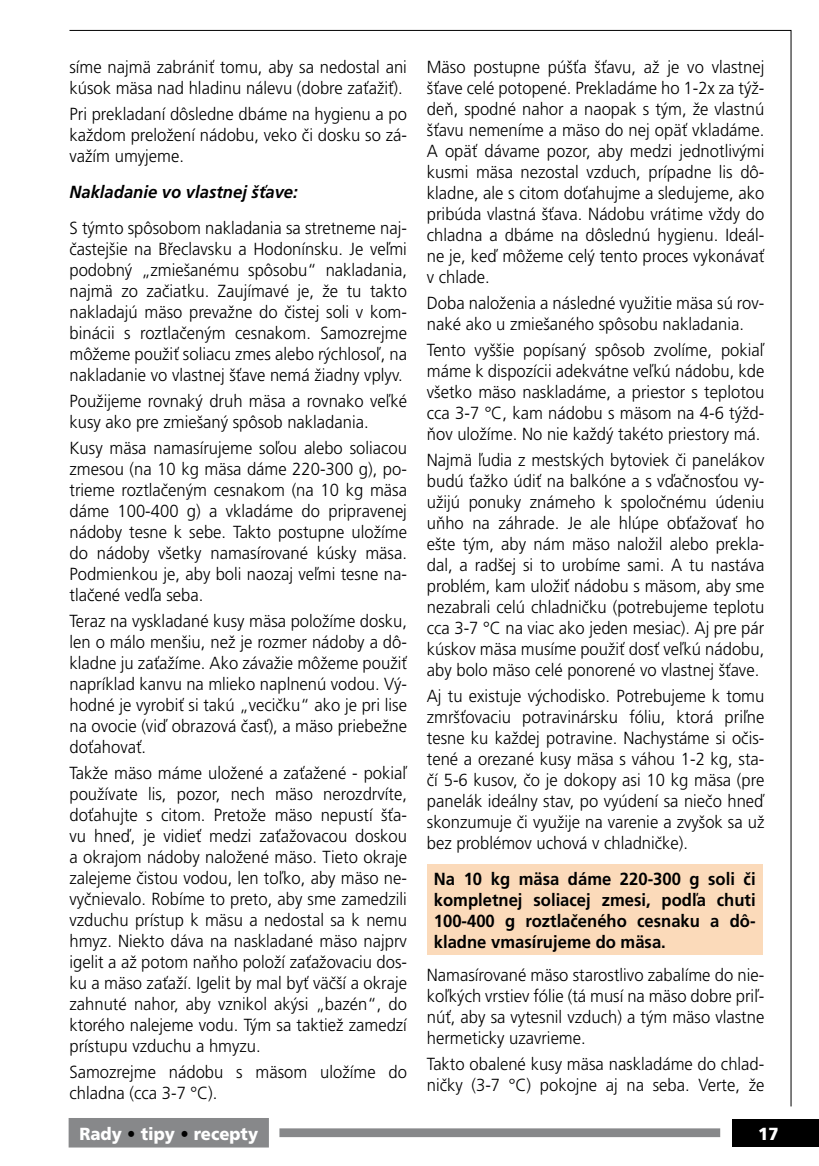
<style>
.page{position:relative;width:819px;height:1166px;background:#fff}
.page>*{position:absolute;margin:0;border:0;box-sizing:border-box;transform-origin:0 0}
._01_Zakl{font:300 17.5px/21px "Frutiger CE";color:#000;text-align:justify;scale:.95 1}
._01_Zakl-2{font:700 17.5px/21px "Frutiger CE";color:#000;text-align:justify;scale:.95 1}
._04_Kap_3{font:italic 700 17.5px "Frutiger CE";color:#000;scale:.95 1}
.t1{font:900 17.5px "Frutiger CE";color:#fff;scale:.95 1}
.s1{color:#000}
</style>
<div class="page">
<div style="left:279px;top:1128px;width:441px;height:9px;background:#87888a"></div>
<div style="left:732px;top:1119px;width:87px;height:27px;background:#000"></div>
<div style="left:69px;top:1119px;width:199px;height:27px;background:#87888a"></div>
<div style="left:69px;top:1118px;width:200px;height:29px;border:2px solid #87888a"></div>
<div style="left:427px;top:864px;width:335px;height:91px;background:#fbdaba"></div>
<p class="_01_Zakl" style="left:69px;top:57px;width:357px">síme najmä zabrániť tomu, aby sa nedostal ani kúsok mäsa nad hladinu nálevu (dobre zaťažiť).</p>
<p class="_01_Zakl" style="left:69px;top:104px;width:357px">Pri prekladaní dôsledne dbáme na hygienu a po každom preložení nádobu, veko či dosku so zá&shy;važím umyjeme.</p>
<p class="_04_Kap_3" style="left:69px;top:182px;width:242px">Nakladanie vo vlastnej šťave:</p>
<p class="_01_Zakl" style="left:69px;top:217px;width:357px">S týmto spôsobom nakladania sa stretneme naj&shy;častejšie na Břeclavsku a Hodonínsku. Je veľmi podobný „zmiešanému spôsobu“ nakladania, najmä zo začiatku. Zaujímavé je, že tu takto nakladajú mäso prevažne do čistej soli v kom&shy;binácii s roztlačeným cesnakom. Samozrejme môžeme použiť soliacu zmes alebo rýchlosoľ, na nakladanie vo vlastnej šťave nemá žiadny vplyv.</p>
<p class="_01_Zakl" style="left:69px;top:390px;width:357px">Použijeme rovnaký druh mäsa a rovnako veľké kusy ako pre zmiešaný spôsob nakladania.</p>
<p class="_01_Zakl" style="left:69px;top:437px;width:357px">Kusy mäsa namasírujeme soľou alebo soliacou zmesou (na 10 kg mäsa dáme 220-300 g), po&shy;trieme roztlačeným cesnakom (na 10 kg mäsa dáme 100-400 g) a vkladáme do pripravenej nádoby tesne k sebe. Takto postupne uložíme do nádoby všetky namasírované kúsky mäsa.<br>Podmienkou je, aby boli naozaj veľmi tesne na&shy;tlačené vedľa seba.</p>
<p class="_01_Zakl" style="left:69px;top:610px;width:357px">Teraz na vyskladané kusy mäsa položíme dosku, len o málo menšiu, než je rozmer nádoby a dô&shy;kladne ju zaťažíme. Ako závažie môžeme použiť napríklad kanvu na mlieko naplnenú vodou. Vý&shy;hodné je vyrobiť si takú „vecičku“ ako je pri lise na ovocie (viď obrazová časť), a mäso priebežne doťahovať.</p>
<p class="_01_Zakl" style="left:69px;top:762px;width:357px">Takže mäso máme uložené a zaťažené - pokiaľ používate lis, pozor, nech mäso nerozdrvíte, doťahujte s citom. Pretože mäso nepustí šťa&shy;vu hneď, je vidieť medzi zaťažovacou doskou a okrajom nádoby naložené mäso. Tieto okraje zalejeme čistou vodou, len toľko, aby mäso ne&shy;vyčnievalo. Robíme to preto, aby sme zamedzili vzduchu prístup k mäsu a nedostal sa k nemu hmyz. Niekto dáva na naskladané mäso najprv igelit a až potom naňho položí zaťažovaciu dos&shy;ku a mäso zaťaží. Igelit by mal byť väčší a okraje zahnuté nahor, aby vznikol akýsi „bazén“, do ktorého nalejeme vodu. Tým sa taktiež zamedzí prístupu vzduchu a hmyzu.</p>
<p class="_01_Zakl" style="left:69px;top:1061px;width:357px">Samozrejme nádobu s mäsom uložíme do chladna (cca 3-7 °C).</p>
<p class="_01_Zakl" style="left:427px;top:57px;width:357px">Mäso postupne púšťa šťavu, až je vo vlastnej šťave celé potopené. Prekladáme ho 1-2x za týž&shy;deň, spodné nahor a naopak s tým, že vlastnú šťavu nemeníme a mäso do nej opäť vkladáme.<br>A opäť dávame pozor, aby medzi jednotlivými kusmi mäsa nezostal vzduch, prípadne lis dô&shy;kladne, ale s citom doťahujme a sledujeme, ako pribúda vlastná šťava. Nádobu vrátime vždy do chladna a dbáme na dôslednú hygienu. Ideál&shy;ne je, keď môžeme celý tento proces vykonávať v chlade.</p>
<p class="_01_Zakl" style="left:427px;top:293px;width:357px">Doba naloženia a následné využitie mäsa sú rov&shy;naké ako u zmiešaného spôsobu nakladania.</p>
<p class="_01_Zakl" style="left:427px;top:340px;width:357px">Tento vyššie popísaný spôsob zvolíme, pokiaľ máme k dispozícii adekvátne veľkú nádobu, kde všetko mäso naskladáme, a priestor s teplotou cca 3-7 °C, kam nádobu s mäsom na 4-6 týžd&shy;ňov uložíme. No nie každý takéto priestory má.</p>
<p class="_01_Zakl" style="left:427px;top:449px;width:357px">Najmä ľudia z mestských bytoviek či panelákov budú ťažko údiť na balkóne a s vďačnosťou vy&shy;užijú ponuky známeho k spoločnému údeniu uňho na záhrade. Je ale hlúpe obťažovať ho ešte tým, aby nám mäso naložil alebo prekla&shy;dal, a radšej si to urobíme sami. A tu nastáva problém, kam uložiť nádobu s mäsom, aby sme nezabrali celú chladničku (potrebujeme teplotu cca 3-7 °C na viac ako jeden mesiac). Aj pre pár kúskov mäsa musíme použiť dosť veľkú nádobu, aby bolo mäso celé ponorené vo vlastnej šťave.</p>
<p class="_01_Zakl" style="left:427px;top:685px;width:357px">Aj tu existuje východisko. Potrebujeme k tomu zmršťovaciu potravinársku fóliu, ktorá priľne tesne ku každej potravine. Nachystáme si očis&shy;tené a orezané kusy mäsa s váhou 1-2 kg, sta&shy;čí 5-6 kusov, čo je dokopy asi 10 kg mäsa (pre panelák ideálny stav, po vyúdení sa niečo hneď skonzumuje či využije na varenie a zvyšok sa už bez problémov uchová v chladničke).</p>
<p class="_01_Zakl-2" style="left:434px;top:868px;width:340px">Na 10 kg mäsa dáme 220-300 g soli či kompletnej soliacej zmesi, podľa chuti 100-400 g roztlačeného cesnaku a dô&shy;kladne vmasírujeme do mäsa.</p>
<p class="_01_Zakl" style="left:427px;top:964px;width:357px">Namasírované mäso starostlivo zabalíme do nie&shy;koľkých vrstiev fólie (tá musí na mäso dobre priľ&shy;núť, aby sa vytesnil vzduch) a tým mäso vlastne hermeticky uzavrieme.</p>
<p class="_01_Zakl" style="left:427px;top:1053px;width:357px">Takto obalené kusy mäsa naskladáme do chlad&shy;ničky (3-7 °C) pokojne aj na seba. Verte, že</p>
<p class="t1" style="left:79px;top:1123px;width:190px">Rady <span class="s1">•</span> tipy <span class="s1">•</span> recepty</p>
<p class="t1" style="left:758px;top:1123px;width:23px">17</p>
</div>
